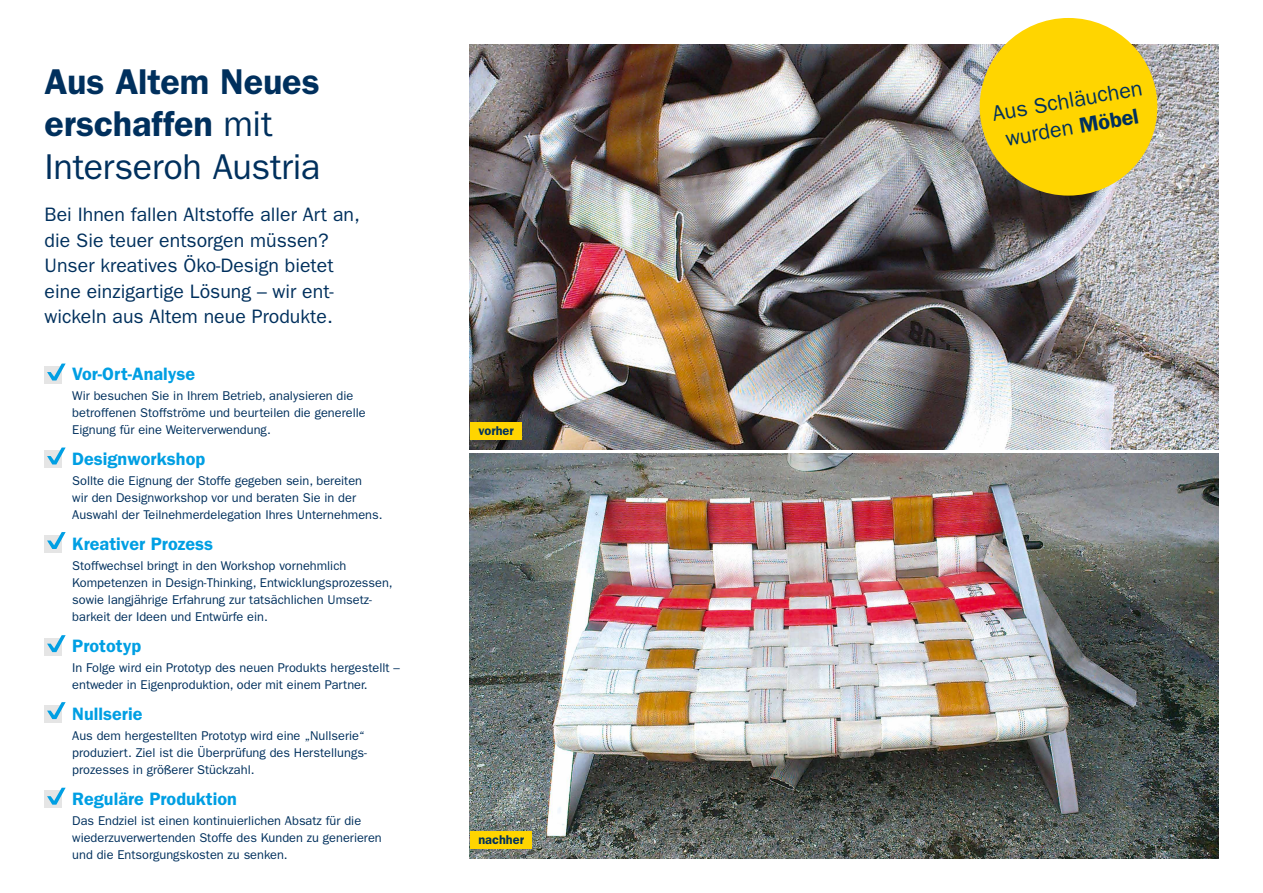
<style>
.page{position:relative;width:1263px;height:893px;background:#fff}
.page>*{position:absolute;margin:0;border:0;box-sizing:border-box;transform-origin:0 0}
.t1{font:36px/42.5px "Franklin Gothic LT Pro Dm";letter-spacing:-.005em;color:#00305d}
.t2{font:36px "Franklin Gothic LT Pro";letter-spacing:-.01em;color:#00305d}
.t3{font:21.75px/27px "Franklin Gothic LT Pro";color:#00305d;text-align:center}
.t4{font:19.5px/25.5px "Franklin Gothic LT Pro";color:#00305d}
.t5{font:18px "Franklin Gothic LT Pro Dm";color:#009fe3}
.t6{font:12.75px/17px "Franklin Gothic LT Pro";color:#00305d}
.t7{font:12.75px "Franklin Gothic LT Pro Dm";color:#00305d}
.s1{font-family:"Franklin Gothic LT Pro"}
.s2{font-family:"Franklin Gothic LT Pro Dm"}
</style>
<div class="page">
<img style="left:470px;top:45px;width:748px;height:405px">
<img style="left:470px;top:454px;width:748px;height:405px">
<div style="left:980px;top:18px;width:177px;height:178px;background:#ffd500;border-radius:50%"></div>
<div style="left:45px;top:367px;width:17px;height:17px;background:#e5e5e5"></div>
<svg style="left:47px;top:364px;width:19px;height:16px"></svg>
<div style="left:45px;top:535px;width:17px;height:17px;background:#e5e5e5"></div>
<svg style="left:47px;top:532px;width:19px;height:17px"></svg>
<div style="left:45px;top:451px;width:17px;height:17px;background:#e5e5e5"></div>
<svg style="left:47px;top:448px;width:19px;height:16px"></svg>
<div style="left:45px;top:638px;width:17px;height:17px;background:#e5e5e5"></div>
<svg style="left:47px;top:635px;width:19px;height:17px"></svg>
<div style="left:45px;top:705px;width:17px;height:17px;background:#e5e5e5"></div>
<svg style="left:47px;top:702px;width:19px;height:17px"></svg>
<div style="left:45px;top:791px;width:17px;height:17px;background:#e5e5e5"></div>
<svg style="left:47px;top:788px;width:19px;height:17px"></svg>
<div style="left:470px;top:422px;width:51px;height:17px;background:#ffd500"></div>
<div style="left:470px;top:831px;width:62px;height:17px;background:#ffd500"></div>
<h1 class="t1" style="left:45px;top:60px;width:277px">Aus Altem Neues erschaffen <span class="s1">mit</span></h1>
<h1 class="t2" style="left:45px;top:146px;width:277px">Interseroh Austria</h1>
<h3 class="t4" style="left:45px;top:202px;width:317px">Bei Ihnen fallen Altstoffe aller Art an, die Sie teuer entsorgen müssen?<br>Unser kreatives Öko-Design bietet eine einzigartige Lösung – wir ent&shy;wickeln aus Altem neue Produkte.</h3>
<h3 class="t5" style="left:72px;top:363px;width:124px">Vor-Ort-Analyse</h3>
<p class="t6" style="left:72px;top:387px;width:295px">Wir besuchen Sie in Ihrem Betrieb, analysieren die betroffenen Stoffströme und beurteilen die generelle<br>Eignung für eine Weiterverwendung.</p>
<h3 class="t5" style="left:72px;top:448px;width:134px">Designworkshop</h3>
<p class="t6" style="left:72px;top:472px;width:312px">Sollte die Eignung der Stoffe gegeben sein, bereiten<br>wir den Designworkshop vor und beraten Sie in der<br>Auswahl der Teilnehmerdelegation Ihres Unternehmens.</p>
<h3 class="t5" style="left:72px;top:533px;width:142px">Kreativer Prozess</h3>
<p class="t6" style="left:72px;top:557px;width:322px">Stoffwechsel bringt in den Workshop vornehmlich Kompetenzen in Design-Thinking, Entwicklungsprozessen, sowie langjährige Erfahrung zur tatsächlichen Umsetz&shy;barkeit der Ideen und Entwürfe ein.</p>
<h3 class="t5" style="left:72px;top:635px;width:70px">Prototyp</h3>
<p class="t6" style="left:72px;top:659px;width:329px">In Folge wird ein Prototyp des neuen Produkts hergestellt – entweder in Eigenproduktion, oder mit einem Partner.</p>
<h3 class="t5" style="left:72px;top:703px;width:72px">Nullserie</h3>
<p class="t6" style="left:72px;top:727px;width:296px">Aus dem hergestellten Prototyp wird eine „Nullserie“ produziert. Ziel ist die Überprüfung des Herstellungs&shy;prozesses in größerer Stückzahl.</p>
<h3 class="t5" style="left:72px;top:788px;width:166px">Reguläre Produktion</h3>
<p class="t6" style="left:72px;top:812px;width:311px">Das Endziel ist einen kontinuierlichen Absatz für die wiederzuverwertenden Stoffe des Kunden zu generieren und die Entsorgungskosten zu senken.</p>
<p class="t7" style="left:478px;top:423px;width:37px">vorher</p>
<p class="t7" style="left:478px;top:832px;width:47px">nachher</p>
<h2 class="t3" style="left:990px;top:100px;width:153px;rotate:-10deg">Aus Schläuchen wurden <span class="s2">Möbel</span></h2>
</div>
